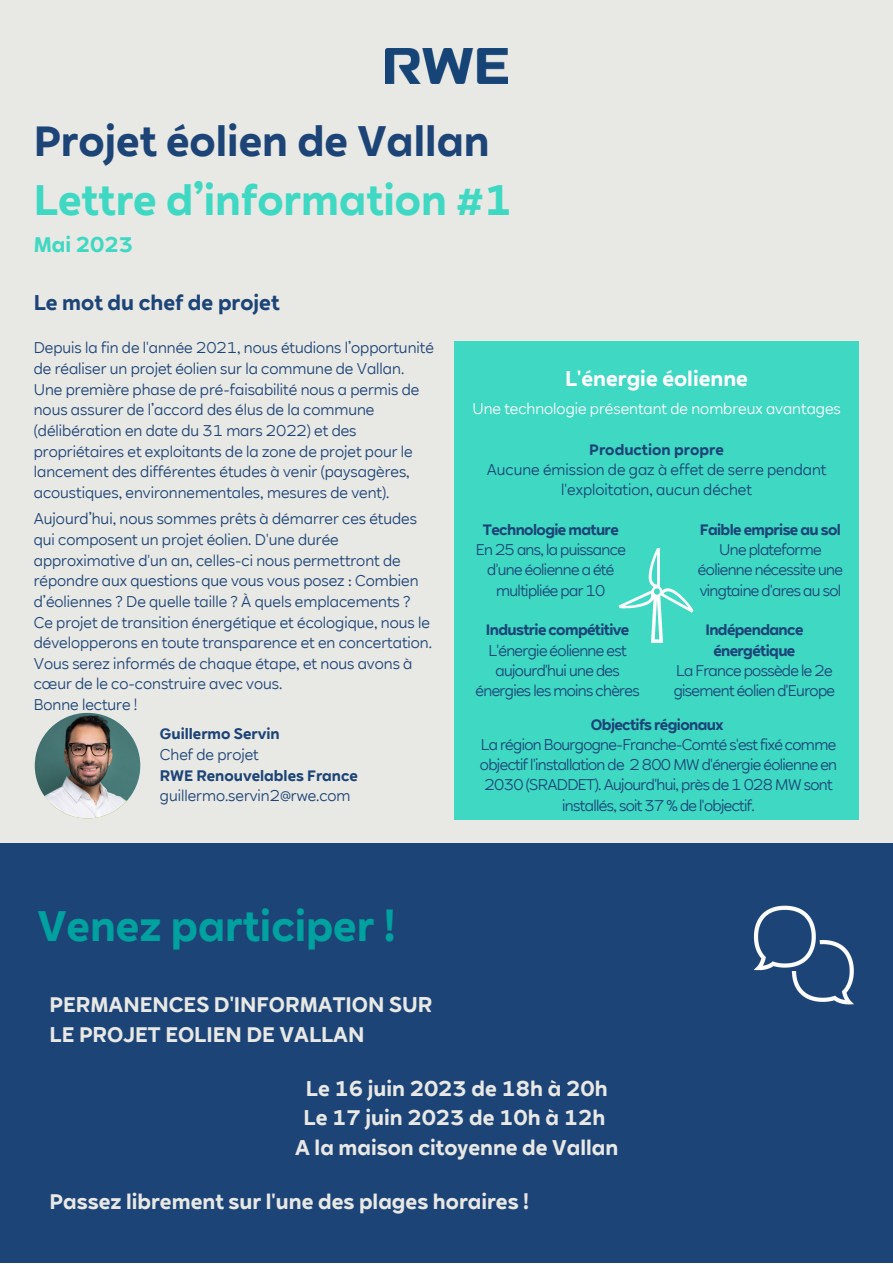
<style>
.page{position:relative;width:893px;height:1264px;background:#fff}
.page>*{position:absolute;margin:0;border:0;box-sizing:border-box;transform-origin:0 0}
.t1{font:700 42px "RWE Sans";color:#3ed8c3}
.t2{font:700 42px "RWE Sans";color:#1d4477}
.t3{font:700 42px "RWE Sans";color:#00a19f}
.t4{font:700 21px/29.2px "RWE Sans";color:#e8e8e4}
.t5{font:700 21px "RWE Sans";color:#1d4477}
.t6{font:700 21px "RWE Sans";color:#fff}
.t7{font:700 21px "RWE Sans";color:#3ed8c3}
.t8{font:15px/20.5px "RWE Sans";color:#1d4477}
.t9{font:15px/20.2px "RWE Sans";letter-spacing:-.04em;color:#1d4477;text-align:center}
.t10{font:700 15px/20.2px "RWE Sans";letter-spacing:-.04em;color:#1d4477;text-align:center}
.t11{font:15px "RWE Sans";color:#fff}
.t12{font:700 15px "RWE Sans";color:#1d4477}
</style>
<div class="page">
<div style="left:0;top:0;width:892px;height:843px;background:#e8e8e4"></div>
<div style="left:454px;top:341px;width:404px;height:478px;background:#3ed8c3"></div>
<img style="left:385px;top:49px;width:122px;height:35px">
<img style="left:35px;top:713px;width:105px;height:105px;border-radius:50%">
<img style="left:618px;top:548px;width:76px;height:94px">
<div style="left:0;top:843px;width:892px;height:419px;background:#1d4477"></div>
<img style="left:753px;top:905px;width:101px;height:100px">
<h1 class="t2" style="left:34px;top:116px;width:457px">Projet éolien de Vallan</h1>
<h1 class="t1" style="left:34px;top:174px;width:480px">Lettre d’information #1</h1>
<h2 class="t7" style="left:34px;top:232px;width:101px">Mai 2023</h2>
<h2 class="t5" style="left:34px;top:290px;width:247px">Le mot du chef de projet</h2>
<p class="t8" style="left:34px;top:338px;width:401px">Depuis la fin de l'année 2021, nous étudions l’opportunité de réaliser un projet éolien sur la commune de Vallan.<br>Une première phase de pré-faisabilité nous a permis de nous assurer de l’accord des élus de la commune (délibération en date du 31 mars 2022) et des propriétaires et exploitants de la zone de projet pour le lancement des différentes études à venir (paysagères, acoustiques, environnementales, mesures de vent).</p>
<p class="t8" style="left:34px;top:509px;width:400px">Aujourd’hui, nous sommes prêts à démarrer ces études qui composent un projet éolien. D'une durée approximative d'un an, celles-ci nous permettront de répondre aux questions que vous vous posez : Combien d’éoliennes ? De quelle taille ? À quels emplacements ?<br>Ce projet de transition énergétique et écologique, nous le développerons en toute transparence et en concertation.<br>Vous serez informés de chaque étape, et nous avons à cœur de le co-construire avec vous.<br>Bonne lecture !</p>
<p class="t12" style="left:160px;top:724px;width:121px">Guillermo Servin</p>
<p class="t8" style="left:160px;top:744px;width:100px">Chef de projet</p>
<p class="t12" style="left:160px;top:766px;width:199px">RWE Renouvelables France</p>
<p class="t8" style="left:160px;top:785px;width:192px">guillermo.servin2@rwe.com</p>
<h1 class="t3" style="left:37px;top:900px;width:359px">Venez participer !</h1>
<h2 class="t6" style="left:565px;top:365px;width:184px">L'énergie éolienne</h2>
<p class="t11" style="left:472px;top:400px;width:370px">Une technologie présentant de nombreux avantages</p>
<p class="t12" style="left:589px;top:440px;width:136px">Production propre</p>
<p class="t8" style="left:486px;top:459px;width:341px;text-align:center">Aucune émission de gaz à effet de serre pendant l'exploitation, aucun déchet</p>
<p class="t10" style="left:483px;top:519px;width:137px">Technologie mature</p>
<p class="t9" style="left:475px;top:539px;width:152px">En 25 ans, la puissance d'une éolienne a été multipliée par 10</p>
<p class="t10" style="left:486px;top:620px;width:145px">Industrie compétitive</p>
<p class="t9" style="left:475px;top:640px;width:165px">L'énergie éolienne est aujourd'hui une des énergies les moins chères</p>
<p class="t10" style="left:699px;top:519px;width:143px">Faible emprise au sol</p>
<p class="t9" style="left:698px;top:539px;width:146px">Une plateforme éolienne nécessite une vingtaine d'ares au sol</p>
<p class="t10" style="left:705px;top:620px;width:99px">Indépendance énergétique</p>
<p class="t9" style="left:673px;top:660px;width:163px;text-align:left">La France possède le 2e gisement éolien d'Europe</p>
<p class="t10" style="left:591px;top:714px;width:134px">Objectifs régionaux</p>
<p class="t9" style="left:480px;top:734px;width:358px">La région Bourgogne-Franche-Comté s'est fixé comme objectif l'installation de 2 800 MW d'énergie éolienne en 2030 (SRADDET). Aujourd'hui, près de 1 028 MW sont installés, soit 37 % de l'objectif.</p>
<h2 class="t4" style="left:50px;top:990px;width:384px">PERMANENCES D'INFORMATION SUR<br>LE PROJET EOLIEN DE VALLAN</h2>
<h2 class="t4" style="left:295px;top:1074px;width:325px;text-align:center">Le 16 juin 2023 de 18h à 20h<br>Le 17 juin 2023 de 10h à 12h<br>A la maison citoyenne de Vallan</h2>
<h2 class="t4" style="left:50px;top:1186px;width:481px">Passez librement sur l'une des plages horaires !</h2>
<p class="t11" style="left:45px;top:1202px;width:192px">Mât de mesure (illustration)</p>
</div>
